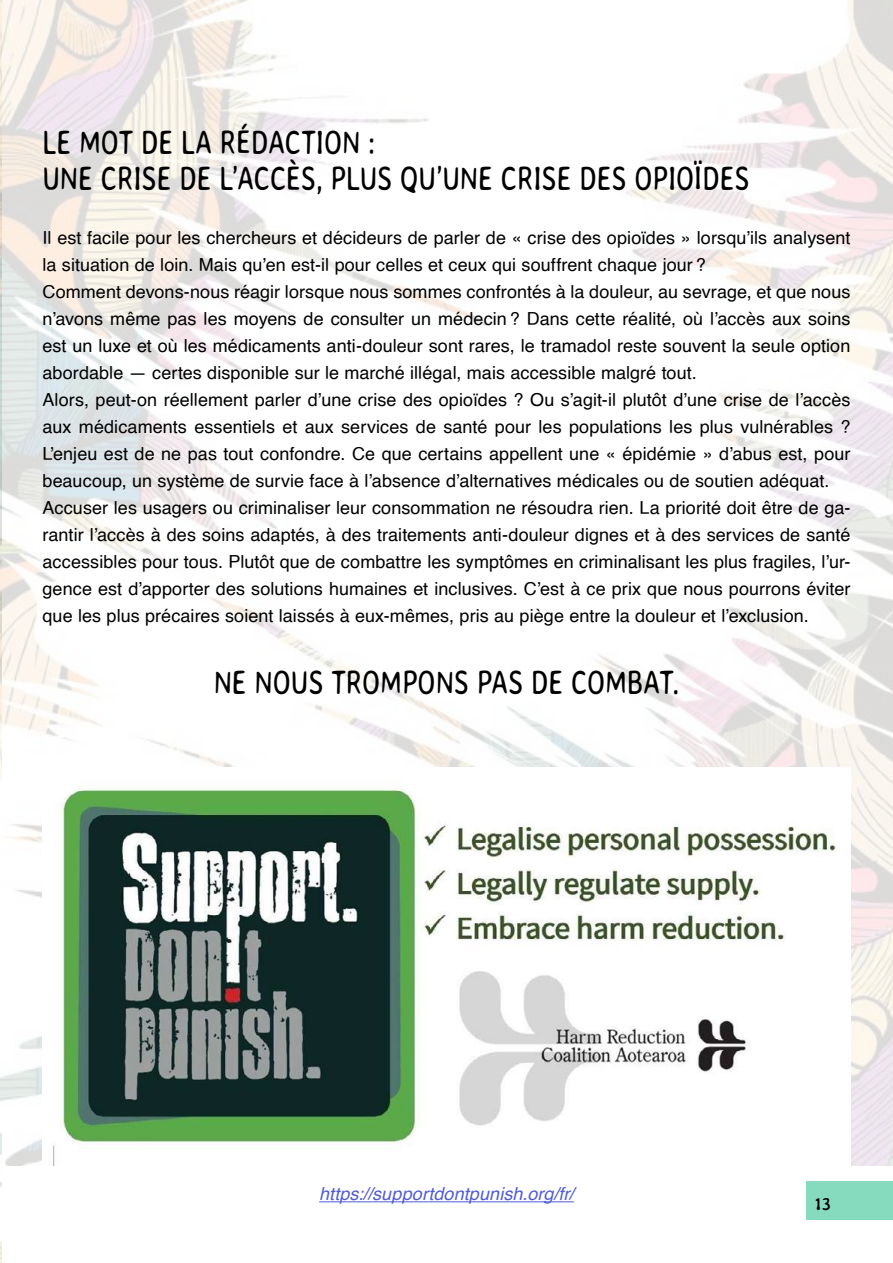
<style>
.page{position:relative;width:893px;height:1263px;background:#fff}
.page>*{position:absolute;margin:0;border:0;box-sizing:border-box;transform-origin:0 0}
.t1{font:33.75px/36px "Averia Sans Libre";color:#000;scale:.8 1}
.t2{font:18px/27px "Helvetica";letter-spacing:.005em;color:#000}
.t3{font:italic 18px "Helvetica";letter-spacing:.005em;color:#4f5cd6}
.t4{font:18px "Averia Sans Libre";color:#000}
</style>
<div class="page">
<img style="left:0;top:1182px;width:1px;height:81px">
<img style="left:0;top:0;width:893px;height:1165px">
<img style="left:43px;top:767px;width:807px;height:398px">
<div style="left:806px;top:1181px;width:87px;height:39px;background:#86dabe"></div>
<hr style="left:319px;top:1201px;width:255px;height:1px;background:#4f5cd6">
<h1 class="t1" style="left:43px;top:124px;width:885px">LE MOT DE LA RÉDACTION :<br>UNE CRISE DE L’ACCÈS, PLUS QU’UNE CRISE DES OPIOÏDES</h1>
<p class="t2" style="left:43px;top:225px;width:809px">Il est facile pour les chercheurs et décideurs de parler de « crise des opioïdes » lorsqu’ils analysent la situation de loin. Mais qu’en est-il pour celles et ceux qui souffrent chaque jour ?<br>Comment devons-nous réagir lorsque nous sommes confrontés à la douleur, au sevrage, et que nous n’avons même pas les moyens de consulter un médecin ? Dans cette réalité, où l’accès aux soins est un luxe et où les médicaments anti-douleur sont rares, le tramadol reste souvent la seule option abordable — certes disponible sur le marché illégal, mais accessible malgré tout.<br>Alors, peut-on réellement parler d’une crise des opioïdes ? Ou s’agit-il plutôt d’une crise de l’accès aux médicaments essentiels et aux services de santé pour les populations les plus vulnérables ?<br>L’enjeu est de ne pas tout confondre. Ce que certains appellent une « épidémie » d’abus est, pour beaucoup, un système de survie face à l’absence d’alternatives médicales ou de soutien adéquat.<br>Accuser les usagers ou criminaliser leur consommation ne résoudra rien. La priorité doit être de ga&shy;rantir l’accès à des soins adaptés, à des traitements anti-douleur dignes et à des services de santé accessibles pour tous. Plutôt que de combattre les symptômes en criminalisant les plus fragiles, l’ur&shy;gence est d’apporter des solutions humaines et inclusives. C’est à ce prix que nous pourrons éviter que les plus précaires soient laissés à eux-mêmes, pris au piège entre la douleur et l’exclusion.</p>
<h1 class="t1" style="left:214px;top:664px;width:584px">NE NOUS TROMPONS PAS DE COMBAT.</h1>
<p class="t3" style="left:319px;top:1179px;width:256px">https://supportdontpunish.org/fr/</p>
<p class="t4" style="left:814px;top:1192px;width:18px">13</p>
</div>
